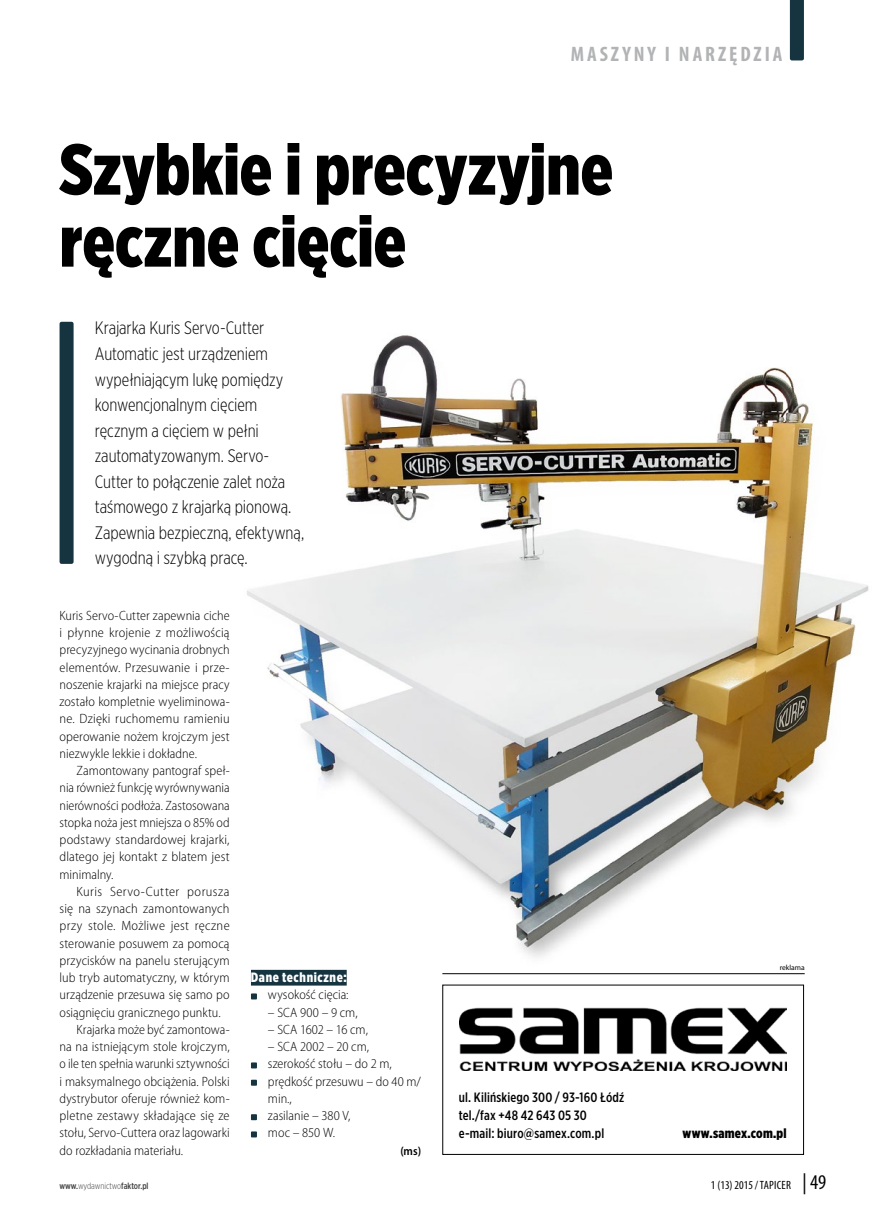
<style>
.page{position:relative;width:872px;height:1212px;background:#fff}
.page>*{position:absolute;margin:0;border:0;box-sizing:border-box;transform-origin:0 0}
.t1{font:900 72px/72px "Gotham X Narrow";letter-spacing:-.005em;color:#000}
.t2{font:700 condensed 21px "Myriad Pro";letter-spacing:.14em;color:#b1b3b4}
.t3{font:300 18px/25.5px "Gotham X Narrow";letter-spacing:-.005em;color:#000}
.t4{font:300 semi-condensed 13.5px/17.2px "Myriad Pro";letter-spacing:.005em;color:#000;text-align:justify}
.t5{font:500 13.5px/18px "Gotham X Narrow";letter-spacing:.01em;color:#000}
.t6{font:300 semi-condensed 13.5px "Myriad Pro";letter-spacing:.035em;color:#000}
.t7{font:900 13.5px "Gotham X Narrow";letter-spacing:.015em;color:#000}
.t8{font:900 13.5px "Gotham X Narrow";letter-spacing:.045em;color:#fff}
.t9{font:condensed 12px "Myriad Pro";letter-spacing:.01em;color:#000}
.t10{font:600 semi-condensed 12px "Myriad Pro";color:#000}
.t11{font:500 9px "Gotham X Narrow";letter-spacing:-.005em;color:#000}
.t12{font:7.5px "Myriad Pro";color:#000}
.s1{font-weight:300}
.s2{font-size:21px}
</style>
<div class="page">
<svg style="left:790px;top:0;width:14px;height:60px"></svg>
<img style="left:247px;top:335px;width:622px;height:635px">
<div style="left:60px;top:322px;width:14px;height:242px;background:#163440;border-radius:2px"></div>
<div style="left:251px;top:970px;width:96px;height:15px;background:#163440"></div>
<svg style="left:251px;top:993px;width:6px;height:6px"></svg>
<svg style="left:251px;top:1062px;width:6px;height:6px"></svg>
<svg style="left:251px;top:1080px;width:6px;height:6px"></svg>
<svg style="left:251px;top:1114px;width:6px;height:6px"></svg>
<svg style="left:251px;top:1131px;width:6px;height:6px"></svg>
<div style="left:442px;top:985px;width:362px;height:170px;border:1px solid #000"></div>
<hr style="left:442px;top:973px;width:362px;height:1px;background:#000">
<img style="left:460px;top:1007px;width:327px;height:63px">
<h2 class="t2" style="left:571px;top:40px;width:213px">MASZYNY I NARZĘDZIA</h2>
<h1 class="t1" style="left:60px;top:132px;width:555px">Szybkie i precyzyjne ręczne cięcie</h1>
<p class="t3" style="left:95px;top:315px;width:211px">Krajarka Kuris Servo-Cutter<br>Automatic jest urządzeniem wypełniającym lukę pomiędzy konwencjonalnym cięciem ręcznym a cięciem w pełni zautomatyzowanym. Servo-<br>Cutter to połączenie zalet noża taśmowego z krajarką pionową.<br>Zapewnia bezpieczną, efektywną, wygodną i szybką pracę.</p>
<p class="t4" style="left:60px;top:607px;width:172px">Kuris Servo-Cutter zapewnia ciche i płynne krojenie z możliwością precyzyjnego wycinania drobnych elementów. Przesuwanie i prze&shy;noszenie krajarki na miejsce pracy zostało kompletnie wyeliminowa&shy;ne. Dzięki ruchomemu ramieniu operowanie nożem krojczym jest niezwykle lekkie i dokładne.</p>
<p class="t4" style="left:60px;top:762px;width:172px;text-indent:17px">Zamontowany pantograf speł&shy;nia również funkcję wyrównywania nierówności podłoża. Zastosowana stopka noża jest mniejsza o 85% od podstawy standardowej krajarki, dlatego jej kontakt z blatem jest minimalny.</p>
<p class="t6" style="left:77px;top:883px;width:155px">Kuris Servo-Cutter porusza</p>
<p class="t4" style="left:60px;top:900px;width:172px">się na szynach zamontowanych</p>
<p class="t4" style="left:60px;top:917px;width:172px">przy stole. Możliwe jest ręczne</p>
<p class="t4" style="left:60px;top:934px;width:172px">sterowanie posuwem za pomocą</p>
<p class="t4" style="left:60px;top:952px;width:172px">przycisków na panelu sterującym</p>
<p class="t4" style="left:60px;top:969px;width:172px">lub tryb automatyczny, w którym</p>
<p class="t4" style="left:60px;top:986px;width:172px">urządzenie przesuwa się samo po</p>
<p class="t4" style="left:60px;top:1003px;width:163px">osiągnięciu granicznego punktu.</p>
<p class="t4" style="left:77px;top:1021px;width:155px">Krajarka może być zamontowa-</p>
<p class="t4" style="left:60px;top:1038px;width:172px">na na istniejącym stole krojczym,</p>
<p class="t4" style="left:60px;top:1055px;width:172px">o ile ten spełnia warunki sztywności</p>
<p class="t4" style="left:60px;top:1072px;width:172px">i maksymalnego obciążenia. Polski</p>
<p class="t4" style="left:60px;top:1090px;width:172px">dystrybutor oferuje również kom-</p>
<p class="t4" style="left:60px;top:1107px;width:172px">pletne zestawy składające się ze</p>
<p class="t4" style="left:60px;top:1124px;width:172px">stołu, Servo-Cuttera oraz lagowarki</p>
<p class="t4" style="left:60px;top:1141px;width:125px">do rozkładania materiału.</p>
<p class="t8" style="left:251px;top:969px;width:97px">Dane techniczne:</p>
<p class="t4" style="left:268px;top:986px;width:82px">wysokość cięcia:</p>
<p class="t4" style="left:268px;top:1003px;width:91px">– SCA 900 – 9 cm,</p>
<p class="t4" style="left:268px;top:1021px;width:102px">– SCA 1602 – 16 cm,</p>
<p class="t4" style="left:268px;top:1038px;width:155px;text-align:left">– SCA 2002 – 20 cm,<br>szerokość stołu – do 2 m, prędkość przesuwu – do 40 m/ min.,<br>zasilanie – 380 V,<br>moc – 850 W.</p>
<p class="t10" style="left:400px;top:1143px;width:22px">(ms)</p>
<p class="t5" style="left:459px;top:1088px;width:167px">ul. Kilińskiego 300 / 93-160 Łódź tel./fax +48 42 643 05 30 e-mail: biuro@samex.com.pl</p>
<p class="t12" style="left:779px;top:962px;width:27px">reklama</p>
<p class="t7" style="left:682px;top:1125px;width:106px">www.samex.com.pl</p>
<p class="t11" style="left:60px;top:1181px;width:91px">www.<span class="s1">wydawnictwo</span>faktor.pl</p>
<p class="t9" style="left:711px;top:1178px;width:117px">1 (13) 2015 / TAPICER <span class="s2">| 49</span></p>
</div>
